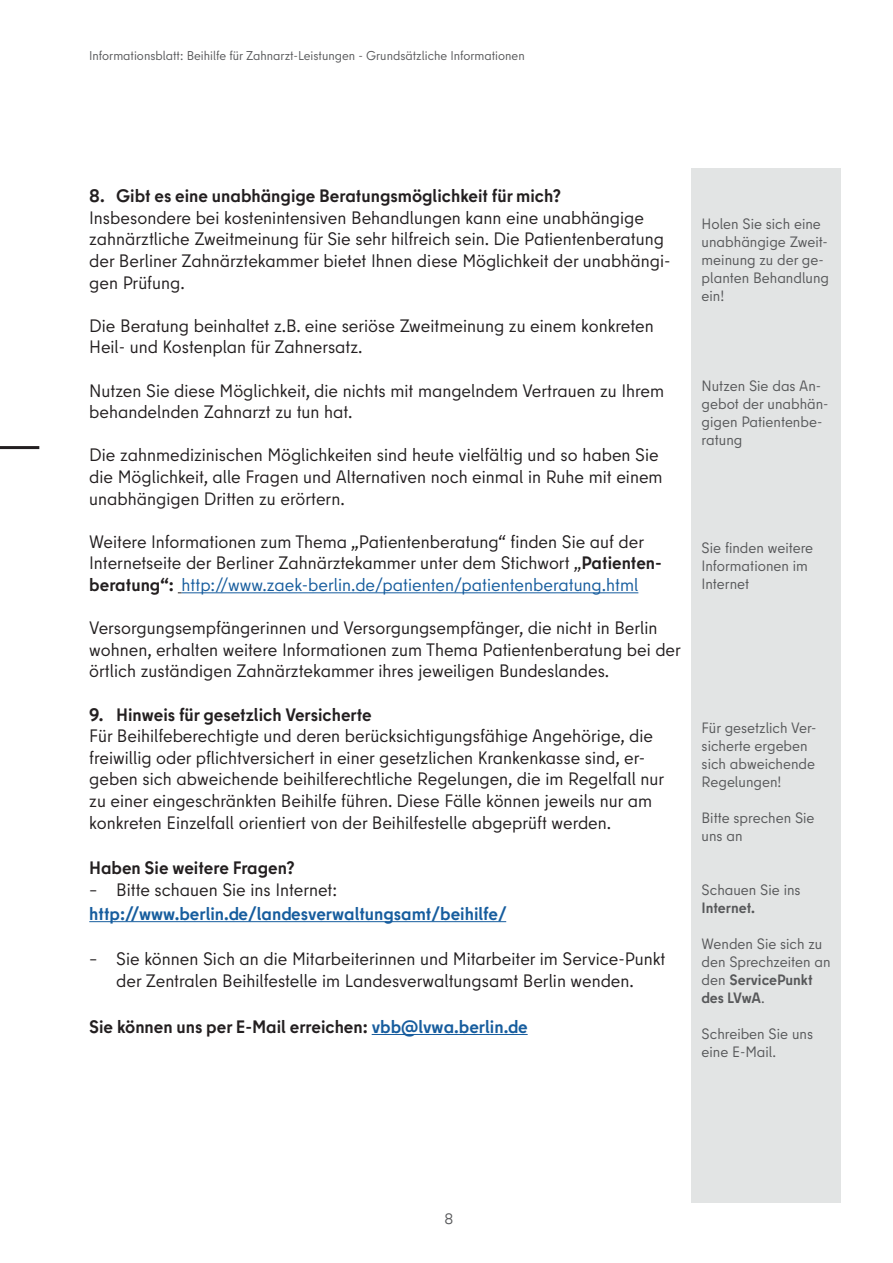
<style>
.page{position:relative;width:893px;height:1263px;background:#fff}
.page>*{position:absolute;margin:0;border:0;box-sizing:border-box;transform-origin:0 0}
.Fließtext_12_PT{font:18px/21.6px "Berlin Type";color:#231f20}
.Fließtext_12_PT_bold{font:700 18px "Berlin Type";color:#231f20}
.Fließtext_12_PT_bold-2{font:700 18px "Berlin Type";color:#175d9e}
.Fließtext_12_PT-2{font:700 18px "Berlin Type";color:#231f20}
.INfotext_10_PT{font:15px/18px "Berlin Type";color:#57585a}
.t1{font:12.75px "Berlin Type";color:#57585a}
.s1{font-weight:700}
.s2{color:#175d9e}
</style>
<div class="page">
<hr style="left:0;top:446px;width:39px;height:3px;background:#231f20">
<div style="left:692px;top:168px;width:149px;height:1034px;background:#e2e4e4"></div>
<hr style="left:182px;top:592px;width:456px;height:1px;background:#175d9e">
<hr style="left:89px;top:921px;width:417px;height:1px;background:#175d9e">
<hr style="left:372px;top:1034px;width:156px;height:1px;background:#175d9e">
<p class="t1" style="left:89px;top:48px;width:437px">Informationsblatt: Beihilfe für Zahnarzt-Leistungen - Grundsätzliche Informationen</p>
<p class="Fließtext_12_PT_bold" style="left:89px;top:184px;width:473px">8. Gibt es eine unabhängige Beratungsmöglichkeit für mich?</p>
<p class="Fließtext_12_PT" style="left:89px;top:207px;width:583px">Insbesondere bei kostenintensiven Behandlungen kann eine unabhängige zahnärztliche Zweitmeinung für Sie sehr hilfreich sein. Die Patientenberatung der Berliner Zahnärztekammer bietet Ihnen diese Möglichkeit der unabhängi&shy;gen Prüfung.</p>
<p class="Fließtext_12_PT" style="left:89px;top:315px;width:566px">Die Beratung beinhaltet z.B. eine seriöse Zweitmeinung zu einem konkreten<br>Heil- und Kostenplan für Zahnersatz.</p>
<p class="Fließtext_12_PT" style="left:89px;top:380px;width:576px">Nutzen Sie diese Möglichkeit, die nichts mit mangelndem Vertrauen zu Ihrem behandelnden Zahnarzt zu tun hat.</p>
<p class="Fließtext_12_PT" style="left:89px;top:444px;width:575px">Die zahnmedizinischen Möglichkeiten sind heute vielfältig und so haben Sie die Möglichkeit, alle Fragen und Alternativen noch einmal in Ruhe mit einem unabhängigen Dritten zu erörtern.</p>
<p class="Fließtext_12_PT" style="left:89px;top:531px;width:574px">Weitere Informationen zum Thema „Patientenberatung“ finden Sie auf der<br>Internetseite der Berliner Zahnärztekammer unter dem Stichwort „<span class="s1">Patienten&shy;beratung“:</span> <span class="s2">http://www.zaek-berlin.de/patienten/patientenberatung.html</span></p>
<p class="Fließtext_12_PT" style="left:89px;top:617px;width:593px">Versorgungsempfängerinnen und Versorgungsempfänger, die nicht in Berlin wohnen, erhalten weitere Informationen zum Thema Patientenberatung bei der örtlich zuständigen Zahnärztekammer ihres jeweiligen Bundeslandes.</p>
<p class="Fließtext_12_PT_bold" style="left:89px;top:703px;width:284px">9. Hinweis für gesetzlich Versicherte</p>
<p class="Fließtext_12_PT" style="left:89px;top:725px;width:576px">Für Beihilfeberechtigte und deren berücksichtigungsfähige Angehörige, die freiwillig oder pflichtversichert in einer gesetzlichen Krankenkasse sind, er&shy;geben sich abweichende beihilferechtliche Regelungen, die im Regelfall nur zu einer eingeschränkten Beihilfe führen. Diese Fälle können jeweils nur am konkreten Einzelfall orientiert von der Beihilfestelle abgeprüft werden.</p>
<p class="Fließtext_12_PT-2" style="left:89px;top:856px;width:207px">Haben Sie weitere Fragen?</p>
<p class="Fließtext_12_PT" style="left:89px;top:879px;width:249px">– Bitte schauen Sie ins Internet:</p>
<p class="Fließtext_12_PT_bold-2" style="left:89px;top:902px;width:419px">http://www.berlin.de/landesverwaltungsamt/beihilfe/</p>
<p class="Fließtext_12_PT" style="left:89px;top:948px;width:578px;text-align:center">– Sie können Sich an die Mitarbeiterinnen und Mitarbeiter im Service-Punkt der Zentralen Beihilfestelle im Landesverwaltungsamt Berlin wenden.</p>
<p class="Fließtext_12_PT_bold" style="left:89px;top:1015px;width:440px">Sie können uns per E-Mail erreichen: <span class="s2">vbb@lvwa.berlin.de</span></p>
<p class="INfotext_10_PT" style="left:702px;top:215px;width:129px">Holen Sie sich eine unabhängige Zweit&shy;meinung zu der ge&shy;planten Behandlung ein!</p>
<p class="INfotext_10_PT" style="left:702px;top:377px;width:129px">Nutzen Sie das An&shy;gebot der unabhän&shy;gigen Patientenbe&shy;ratung</p>
<p class="INfotext_10_PT" style="left:702px;top:539px;width:113px">Sie finden weitere<br>Informationen im</p>
<p class="INfotext_10_PT" style="left:702px;top:575px;width:49px">Internet</p>
<p class="INfotext_10_PT" style="left:702px;top:719px;width:116px">Für gesetzlich Ver&shy;sicherte ergeben</p>
<p class="INfotext_10_PT" style="left:702px;top:755px;width:115px">sich abweichende<br>Regelungen!</p>
<p class="INfotext_10_PT" style="left:702px;top:809px;width:114px">Bitte sprechen Sie uns an</p>
<p class="INfotext_10_PT" style="left:702px;top:881px;width:100px">Schauen Sie ins<br><span class="s1">Internet.</span></p>
<p class="INfotext_10_PT" style="left:702px;top:935px;width:131px">Wenden Sie sich zu den Sprechzeiten an den <span class="s1">ServicePunkt des LVwA</span>.</p>
<p class="INfotext_10_PT" style="left:702px;top:1025px;width:113px">Schreiben Sie uns eine E-Mail.</p>
<p class="INfotext_10_PT" style="left:445px;top:1209px;width:10px">8</p>
</div>
